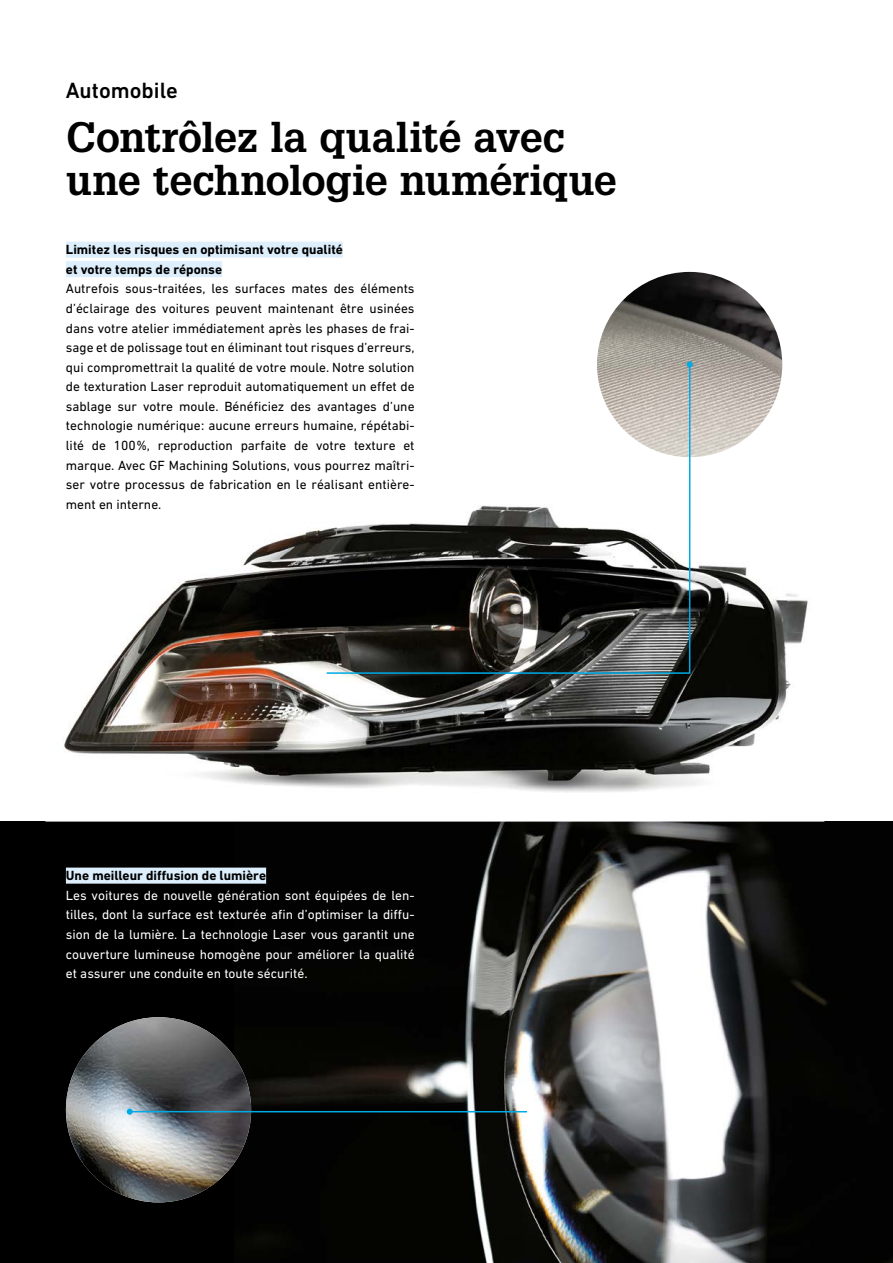
<style>
.page{position:relative;width:893px;height:1263px;background:#fff}
.page>*{position:absolute;margin:0;border:0;box-sizing:border-box;transform-origin:0 0}
.t1{font:700 41.55px/43.2px "Glypha LT Pro";letter-spacing:-.01em;color:#000}
.t2{font:500 22.5px "DIN Next W1 G";color:#000}
.t3{font:13.5px/19.5px "DIN Next W1 G";color:#000;text-align:justify}
.t4{font:13.5px/19.5px "DIN Next W1 G";color:#fff;text-align:justify}
.t5{font:700 13.5px/19.5px "DIN Next W1 G";color:#000}
</style>
<div class="page">
<div style="left:0;top:821px;width:234px;height:442px;background:#000"></div>
<img style="left:90px;top:821px;width:803px;height:442px">
<img style="left:62px;top:528px;width:746px;height:264px">
<img style="left:597px;top:272px;width:185px;height:185px;border-radius:93px">
<svg style="left:325px;top:363px;width:366px;height:312px"></svg>
<svg style="left:687px;top:361px;width:6px;height:6px"></svg>
<img style="left:66px;top:1017px;width:185px;height:185px;border-radius:93px">
<hr style="left:130px;top:1111px;width:397px;height:1px;background:#00aae5">
<svg style="left:127px;top:1109px;width:6px;height:6px"></svg>
<div style="left:66px;top:242px;width:277px;height:16px;background:#ddeffc"></div>
<div style="left:66px;top:261px;width:156px;height:16px;background:#ddeffc"></div>
<div style="left:66px;top:867px;width:200px;height:17px;background:#ddeffc"></div>
<h2 class="t2" style="left:66px;top:77px;width:114px">Automobile</h2>
<h1 class="t1" style="left:66px;top:114px;width:552px">Contrôlez la qualité avec une technologie numérique</h1>
<p class="t5" style="left:66px;top:240px;width:278px">Limitez les risques en optimisant votre qualité et votre temps de réponse</p>
<p class="t3" style="left:66px;top:279px;width:350px">Autrefois sous-traitées, les surfaces mates des éléments d’éclairage des voitures peuvent maintenant être usinées dans votre atelier immédiatement après les phases de frai&shy;sage et de polissage tout en éliminant tout risques d’erreurs, qui compromettrait la qualité de votre moule. Notre solution de texturation Laser reproduit automatiquement un effet de sablage sur votre moule. Bénéficiez des avantages d’une technologie numérique: aucune erreurs humaine, répétabi&shy;lité de 100%, reproduction parfaite de votre texture et marque. Avec GF Machining Solutions, vous pourrez maîtri&shy;ser votre processus de fabrication en le réalisant entière&shy;ment en interne.</p>
<p class="t5" style="left:66px;top:866px;width:202px">Une meilleur diffusion de lumière</p>
<p class="t4" style="left:66px;top:885px;width:350px">Les voitures de nouvelle génération sont équipées de len&shy;tilles, dont la surface est texturée afin d’optimiser la diffu&shy;sion de la lumière. La technologie Laser vous garantit une couverture lumineuse homogène pour améliorer la qualité et assurer une conduite en toute sécurité.</p>
</div>
